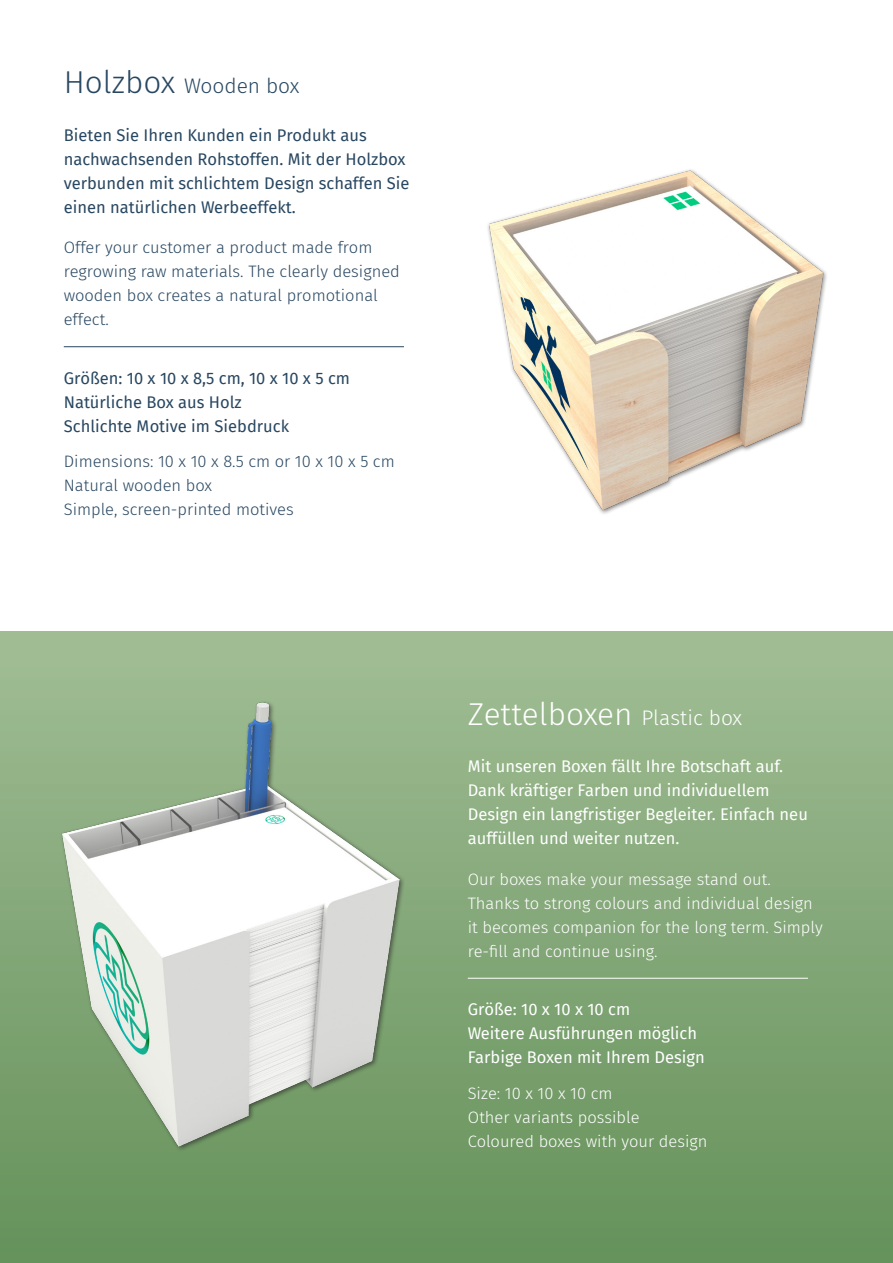
<style>
.page{position:relative;width:893px;height:1263px;background:#fff}
.page>*{position:absolute;margin:0;border:0;box-sizing:border-box;transform-origin:0 0}
.t1{font:300 31.5px "Fira Sans";color:#fff}
.t2{font:300 21px "Fira Sans";color:#284761}
.t3{font:16.5px/24px "Fira Sans";color:#284761}
.t4{font:16.5px/24px "Fira Sans";color:#fff}
.t5{font:300 16.5px/24px "Fira Sans";color:#fff}
.t6{font:300 16.5px/24px "Fira Sans";color:#284761}
.s1{font-size:31.5px}
.s2{font-size:21px}
</style>
<div class="page">
<svg style="left:617px;top:719px;width:276px;height:544px;background:#7ea373"></svg>
<hr style="left:64px;top:346px;width:340px;height:1px;background:#284761">
<hr style="left:468px;top:978px;width:340px;height:1px;background:#fff">
<img style="left:287px;top:169px;width:606px;height:550px">
<img style="left:0;top:606px;width:617px;height:657px">
<p class="t2" style="left:64px;top:71px;width:237px"><span class="s1">Holzbox</span> Wooden box</p>
<p class="t3" style="left:64px;top:122px;width:347px">Bieten Sie Ihren Kunden ein Produkt aus nachwachsenden Rohstoffen. Mit der Holzbox verbunden mit schlichtem Design schaffen Sie einen natürlichen Werbeeffekt.</p>
<p class="t6" style="left:64px;top:235px;width:338px">Offer your customer a product made from regrowing raw materials. The clearly designed wooden box creates a natural promotional effect.</p>
<p class="t3" style="left:64px;top:366px;width:288px">Größen: 10 x 10 x 8,5 cm, 10 x 10 x 5 cm<br>Natürliche Box aus Holz<br>Schlichte Motive im Siebdruck</p>
<p class="t6" style="left:64px;top:450px;width:332px">Dimensions: 10 x 10 x 8.5 cm or 10 x 10 x 5 cm<br>Natural wooden box<br>Simple, screen-printed motives</p>
<h1 class="t1" style="left:468px;top:691px;width:276px">Zettelboxen <span class="s2">Plastic box</span></h1>
<p class="t4" style="left:468px;top:754px;width:342px">Mit unseren Boxen fällt Ihre Botschaft auf.<br>Dank kräftiger Farben und individuellem Design ein langfristiger Begleiter. Einfach neu auffüllen und weiter nutzen.</p>
<p class="t5" style="left:468px;top:867px;width:357px">Our boxes make your message stand out.<br>Thanks to strong colours and individual design it becomes companion for the long term. Simply re-fill and continue using.</p>
<p class="t4" style="left:468px;top:997px;width:239px">Größe: 10 x 10 x 10 cm<br>Weitere Ausführungen möglich<br>Farbige Boxen mit Ihrem Design</p>
<p class="t5" style="left:468px;top:1081px;width:241px">Size: 10 x 10 x 10 cm<br>Other variants possible<br>Coloured boxes with your design</p>
</div>
